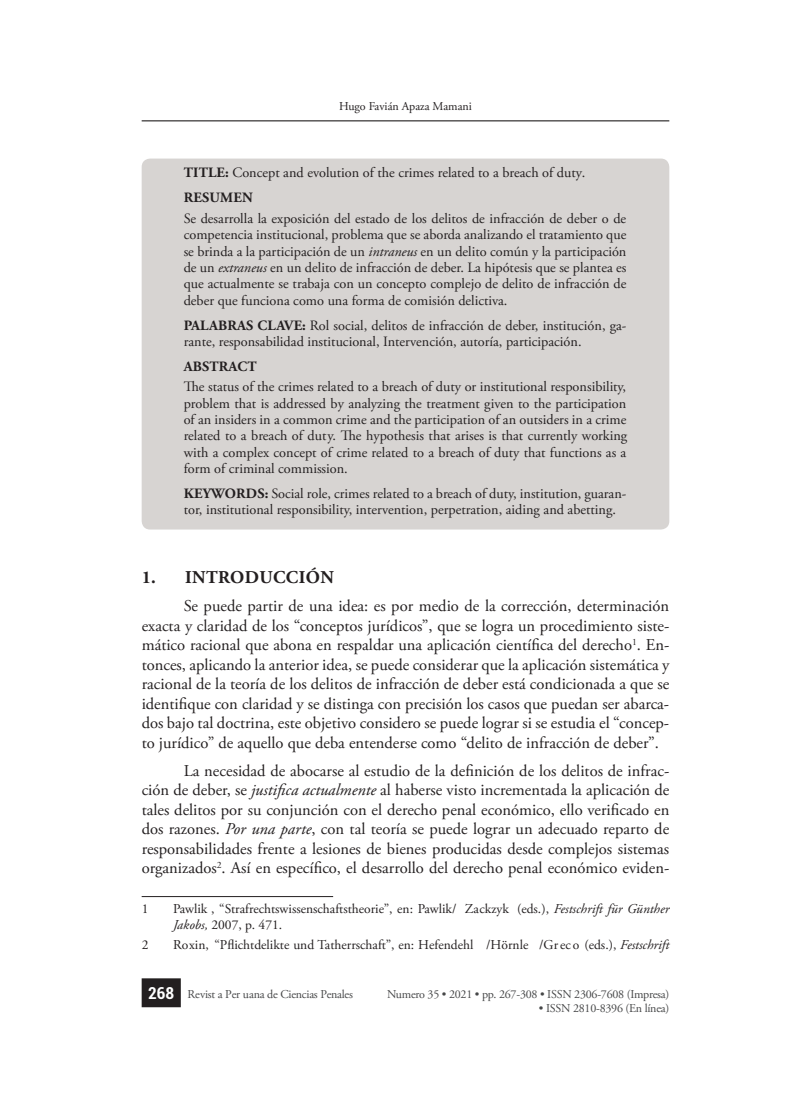
<style>
.page{position:relative;width:811px;height:1108px;background:#fff}
.page>*{position:absolute;margin:0;border:0;box-sizing:border-box;transform-origin:0 0}
.t1{font:700 18px "Adobe Garamond Pro";letter-spacing:.025em;color:#231f20}
.t2{font:16.5px/19.5px "Adobe Garamond Pro";color:#231f20;text-align:justify}
.t3{font:700 condensed 16.5px "Roboto";color:#fff}
.t4{font:14.25px/16.4px "Adobe Garamond Pro";color:#231f20}
.t5{font:13.5px/16.2px "Adobe Garamond Pro";color:#231f20}
.t6{font:12px "Adobe Garamond Pro";letter-spacing:-.02em;color:#464748}
.t7{font:12px "Adobe Garamond Pro";color:#231f20}
.s1{font-weight:700}
.s2{font-style:italic}
.s3{font-style:inherit}
</style>
<div class="page">
<hr style="left:142px;top:120px;width:527px;height:1px;background:#231f20">
<div style="left:142px;top:979px;width:38px;height:28px;background:#231f20"></div>
<div style="left:142px;top:978px;width:39px;height:29px;border:2px solid #231f20"></div>
<div style="left:142px;top:159px;width:527px;height:371px;background:#d7d4d2;border-radius:9px"></div>
<hr style="left:142px;top:896px;width:191px;height:1px;background:#231f20">
<p class="t7" style="left:339px;top:99px;width:134px">Hugo Favián Apaza Mamani</p>
<p class="t4" style="left:184px;top:161px;width:403px;line-height:24.9px"><span class="s1">TITLE:</span> Concept and evolution of the crimes related to a breach of duty.<br><span class="s1">RESUMEN</span></p>
<p class="t4" style="left:184px;top:211px;width:444px;text-align:justify">Se desarrolla la exposición del estado de los delitos de infracción de deber o de competencia institucional, problema que se aborda analizando el tratamiento que se brinda a la participación de un <span class="s2">intraneus</span> en un delito común y la participación de un <span class="s2">extraneus</span> en un delito de infracción de deber. La hipótesis que se plantea es que actualmente se trabaja con un concepto complejo de delito de infracción de deber que funciona como una forma de comisión delictiva.</p>
<p class="t4" style="left:184px;top:318px;width:444px"><span class="s1">PALABRAS CLAVE:</span> Rol social, delitos de infracción de deber, institución, ga&shy;rante, responsabilidad institucional, Intervención, autoría, participación.</p>
<p class="t4" style="left:184px;top:356px;width:444px;line-height:20.7px"><span class="s1">ABSTRACT<br></span><span class="s3">TH</span>e status of the crimes related to a breach of duty or institutional responsibility,</p>
<p class="t4" style="left:184px;top:396px;width:445px;text-align:justify">problem that is addressed by analyzing the treatment given to the participation of an insiders in a common crime and the participation of an outsiders in a crime related to a breach of duty. <span class="s3">TH</span>e hypothesis that arises is that currently working with a complex concept of crime related to a breach of duty that functions as a form of criminal commission.</p>
<p class="t4" style="left:184px;top:486px;width:444px"><span class="s1">KEYWORDS:</span> Social role, crimes related to a breach of duty, institution, guaran&shy;tor, institutional responsibility, intervention, perpetration, aiding and abetting.</p>
<p class="t1" style="left:142px;top:567px;width:194px">1. INTRODUCCIÓN</p>
<p class="t2" style="left:142px;top:597px;width:529px;text-indent:42px">Se puede partir de una idea: es por medio de la corrección, determinación exacta y claridad de los “conceptos jurídicos”, que se logra un procedimiento siste&shy;mático racional que abona en respaldar una aplicación <span class="s3">científica</span> del derecho<sup>1</sup>. En&shy;tonces, aplicando la anterior idea, se puede considerar que la aplicación sistemática y racional de la teoría de los delitos de infracción de deber está condicionada a que se <span class="s3">identifique</span> con claridad y se distinga con precisión los casos que puedan ser abarca&shy;dos bajo tal doctrina, este objetivo considero se puede lograr si se estudia el “concep&shy;to jurídico” de aquello que deba entenderse como “delito de infracción de deber”.</p>
<p class="t2" style="left:142px;top:761px;width:529px;text-indent:42px">La necesidad de abocarse al estudio de la <span class="s3">definición</span> de los delitos de infrac&shy;ción de deber, se <span class="s2">justifica actualmente</span> al haberse visto incrementada la aplicación de tales delitos por su conjunción con el derecho penal económico, ello v<span class="s3">erificado</span> en dos razones. <span class="s2">Por una parte</span>, con tal teoría se puede lograr un adecuado reparto de responsabilidades frente a lesiones de bienes producidas desde complejos sistemas organizados<sup>2</sup>. Así en <span class="s3">específico,</span> el desarrollo del derecho penal económico eviden-</p>
<p class="t5" style="left:142px;top:901px;width:8px">1</p>
<p class="t5" style="left:173px;top:901px;width:497px">Pawlik , “Strafrechtswissenschaftstheorie”, en: Pawlik/ Zackzyk (eds.), <span class="s2">Festschrift für Günther<br>Jakobs,</span> 2007, p. 471.</p>
<p class="t5" style="left:142px;top:938px;width:8px">2</p>
<p class="t5" style="left:173px;top:938px;width:497px">Roxin, <span class="s3">“Pflichtdelikte</span> und Tatherrschaft”, en: Hefendehl /Hörnle /Gr ec o (eds.), <span class="s2">Festschrift</span></p>
<p class="t6" style="left:387px;top:987px;width:283px">Numero 35 • 2021 • pp. 267-308 • ISSN 2306-7608 (Impresa)</p>
<p class="t6" style="left:538px;top:1001px;width:132px">• ISSN 2810-8396 (En línea)</p>
<p class="t3" style="left:148px;top:982px;width:27px">268</p>
<p class="t6" style="left:187px;top:987px;width:167px">Revist a Per uana de Ciencias Penales</p>
</div>
